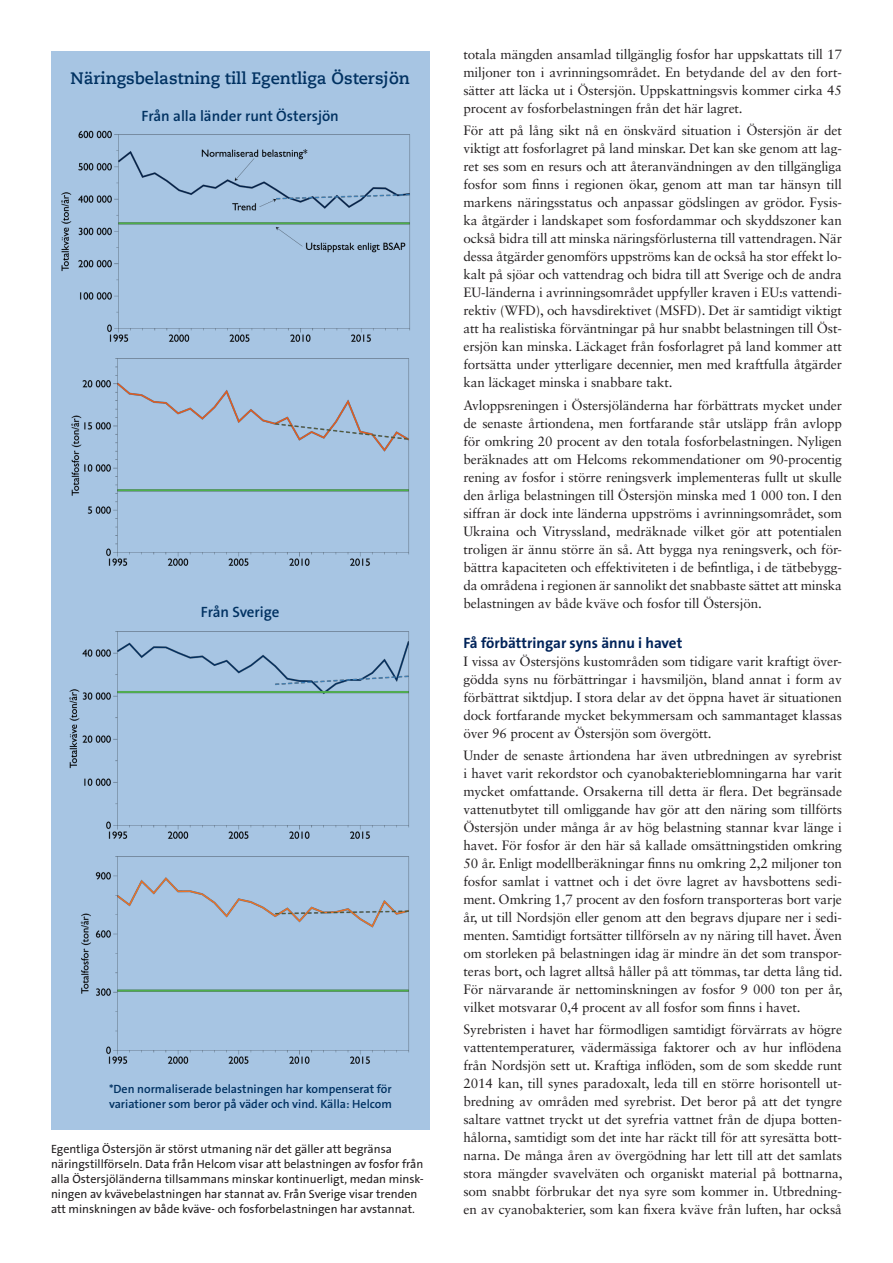
<style>
.page{position:relative;width:893px;height:1263px;background:#fff}
.page>*{position:absolute;margin:0;border:0;box-sizing:border-box;transform-origin:0 0}
.t1{font:700 16.5px "Caecilia Com 75";color:#003161}
.t2{font:600 15px "The Sans B W6";color:#003161}
.Mellanrubriker{font:700 15px "The Sans B W7";color:#002359}
.Brödtext{font:13.5px/18px "Sabon LT Std";letter-spacing:-.01em;color:#231f20;text-align:justify}
.Bildtext{font:12px/15px "The Sans B W5 Plain";color:#231f20}
.t3{font:600 12px/14.4px "The Sans B W6";color:#003161}
</style>
<div class="page">
<div style="left:51px;top:51px;width:378px;height:1078px;background:#a7c5e3"></div>
<img style="left:80px;top:856px;width:329px;height:208px">
<img style="left:61px;top:130px;width:349px;height:212px">
<img style="left:71px;top:358px;width:338px;height:208px">
<img style="left:69px;top:631px;width:340px;height:208px">
<p class="t1" style="left:71px;top:67px;width:341px">Näringsbelastning till Egentliga Östersjön</p>
<p class="t2" style="left:142px;top:106px;width:199px">Från alla länder runt Östersjön</p>
<p class="t2" style="left:201px;top:602px;width:80px">Från Sverige</p>
<p class="t3" style="left:109px;top:1082px;width:284px">*Den normaliserade belastningen har kompenserat för variationer som beror på väder och vind. Källa: Helcom</p>
<p class="Bildtext" style="left:51px;top:1141px;width:374px">Egentliga Östersjön är störst utmaning när det gäller att begränsa näringstillförseln. Data från Helcom visar att belastningen av fosfor från alla Östersjöländerna tillsammans minskar kontinuerligt, medan minsk&shy;ningen av kvävebelastningen har stannat av. Från Sverige visar trenden att minskningen av både kväve- och fosforbelastningen har avstannat.</p>
<p class="Brödtext" style="left:463px;top:45px;width:380px">totala mängden ansamlad tillgänglig fosfor har uppskattats till 17 miljoner ton i avrinningsområdet. En betydande del av den fort&shy;sätter att läcka ut i Östersjön. Uppskattningsvis kommer cirka 45 procent av fosforbelastningen från det här lagret.</p>
<p class="Brödtext" style="left:463px;top:121px;width:380px">För att på lång sikt nå en önskvärd situation i Östersjön är det viktigt att fosforlagret på land minskar. Det kan ske genom att lag&shy;ret ses som en resurs och att återanvändningen av den tillgängliga fosfor som finns i regionen ökar, genom att man tar hänsyn till markens näringsstatus och anpassar gödslingen av grödor. Fysis&shy;ka åtgärder i landskapet som fosfordammar och skyddszoner kan också bidra till att minska näringsförlusterna till vattendragen. När dessa åtgärder genomförs uppströms kan de också ha stor effekt lo&shy;kalt på sjöar och vattendrag och bidra till att Sverige och de andra EU-länderna i avrinningsområdet uppfyller kraven i EU:s vattendi&shy;rektiv (WFD), och havsdirektivet (MSFD). Det är samtidigt viktigt att ha realistiska förväntningar på hur snabbt belastningen till Öst&shy;ersjön kan minska. Läckaget från fosforlagret på land kommer att fortsätta under ytterligare decennier, men med kraftfulla åtgärder kan läckaget minska i snabbare takt.</p>
<p class="Brödtext" style="left:463px;top:396px;width:380px">Avloppsreningen i Östersjöländerna har förbättrats mycket under de senaste årtiondena, men fortfarande står utsläpp från avlopp för omkring 20 procent av den totala fosforbelastningen. Nyligen beräknades att om Helcoms rekommendationer om 90-procentig rening av fosfor i större reningsverk implementeras fullt ut skulle den årliga belastningen till Östersjön minska med 1 000 ton. I den siffran är dock inte länderna uppströms i avrinningsområdet, som Ukraina och Vitryssland, medräknade vilket gör att potentialen troligen är ännu större än så. Att bygga nya reningsverk, och för&shy;bättra kapaciteten och effektiviteten i de befintliga, i de tätbebygg&shy;da områdena i regionen är sannolikt det snabbaste sättet att minska belastningen av både kväve och fosfor till Östersjön.</p>
<p class="Mellanrubriker" style="left:463px;top:633px;width:220px">Få förbättringar syns ännu i havet</p>
<p class="Brödtext" style="left:463px;top:652px;width:380px">I vissa av Östersjöns kustområden som tidigare varit kraftigt över&shy;gödda syns nu förbättringar i havsmiljön, bland annat i form av förbättrat siktdjup. I stora delar av det öppna havet är situationen dock fortfarande mycket bekymmersam och sammantaget klassas över 96 procent av Östersjön som övergött.</p>
<p class="Brödtext" style="left:463px;top:746px;width:380px">Under de senaste årtiondena har även utbredningen av syrebrist i havet varit rekordstor och cyanobakterieblomningarna har varit mycket omfattande. Orsakerna till detta är flera. Det begränsade vattenutbytet till omliggande hav gör att den näring som tillförts Östersjön under många år av hög belastning stannar kvar länge i havet. För fosfor är den här så kallade omsättningstiden omkring 50 år. Enligt modellberäkningar finns nu omkring 2,2 miljoner ton fosfor samlat i vattnet och i det övre lagret av havsbottens sedi&shy;ment. Omkring 1,7 procent av den fosforn transporteras bort varje år, ut till Nordsjön eller genom att den begravs djupare ner i sedi&shy;menten. Samtidigt fortsätter tillförseln av ny näring till havet. Även om storleken på belastningen idag är mindre än det som transpor&shy;teras bort, och lagret alltså håller på att tömmas, tar detta lång tid.<br>För närvarande är nettominskningen av fosfor 9 000 ton per år, vilket motsvarar 0,4 procent av all fosfor som finns i havet.</p>
<p class="Brödtext" style="left:463px;top:1020px;width:380px">Syrebristen i havet har förmodligen samtidigt förvärrats av högre vattentemperaturer, vädermässiga faktorer och av hur inflödena från Nordsjön sett ut. Kraftiga inflöden, som de som skedde runt 2014 kan, till synes paradoxalt, leda till en större horisontell ut&shy;bredning av områden med syrebrist. Det beror på att det tyngre saltare vattnet tryckt ut det syrefria vattnet från de djupa botten&shy;hålorna, samtidigt som det inte har räckt till för att syresätta bott&shy;narna. De många åren av övergödning har lett till att det samlats stora mängder svavelväten och organiskt material på bottnarna, som snabbt förbrukar det nya syre som kommer in. Utbredning&shy;en av cyanobakterier, som kan fixera kväve från luften, har också</p>
</div>
